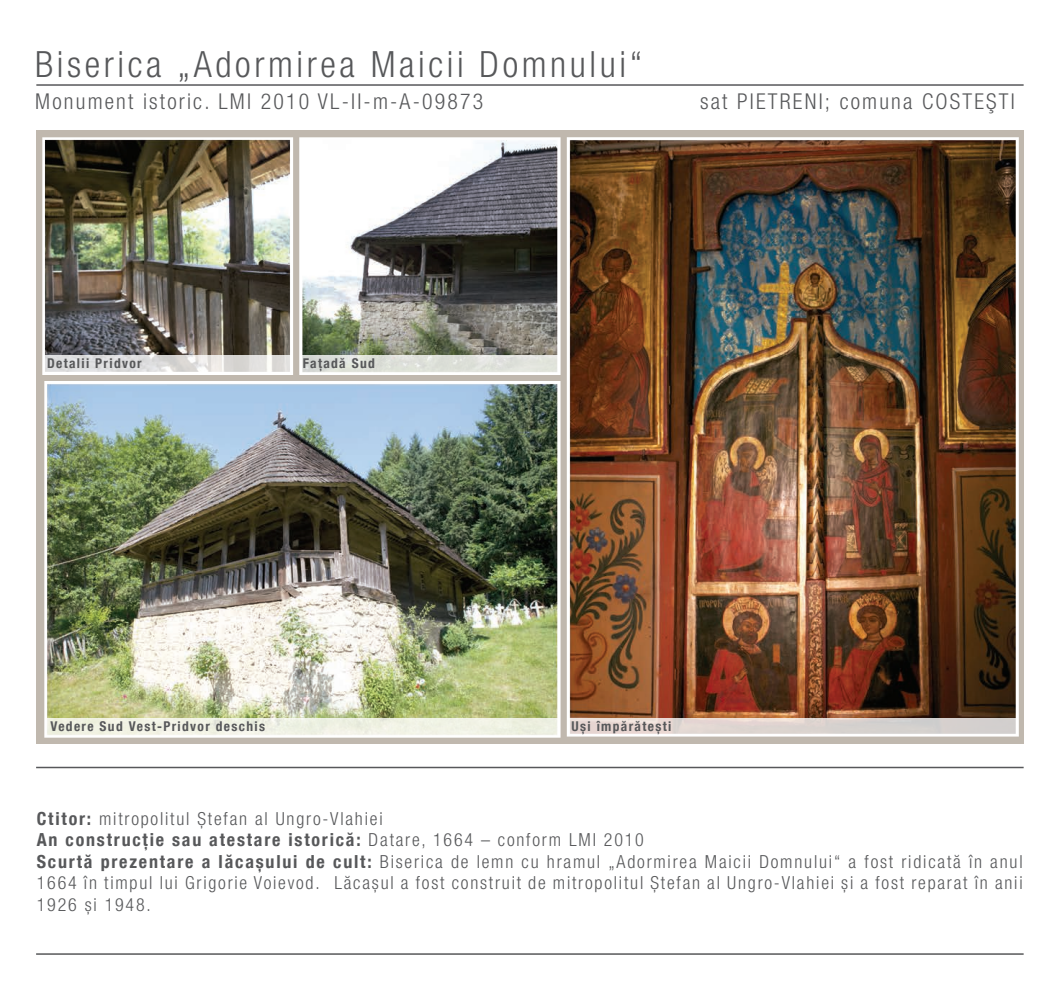
<style>
.page{position:relative;width:1060px;height:992px;background:#fff}
.page>*{position:absolute;margin:0;border:0;box-sizing:border-box;transform-origin:0 0}
.t1{font:300 condensed 36.15px "Helvetica Neue LT Com";letter-spacing:.1em;color:#57585a}
.t2{font:300 condensed 21.9px "Helvetica Neue LT Com";letter-spacing:.1em;color:#57585a}
.t3{font:300 condensed 18px/21.6px "Helvetica Neue LT Com";letter-spacing:.1em;color:#57585a}
.t4{font:700 condensed 13.5px "Helvetica Neue LT Com";letter-spacing:.1em;color:#57585a}
.s1{font-weight:700}
</style>
<div class="page">
<hr style="left:36px;top:84px;width:988px;height:2px;background:#57585a">
<hr style="left:36px;top:767px;width:988px;height:1px;background:#57585a">
<img style="left:36px;top:130px;width:980px;height:639px">
<hr style="left:36px;top:953px;width:988px;height:2px;background:#57585a">
<div style="left:47px;top:718px;width:511px;height:17px;background:#f0f2e4"></div>
<svg style="left:44px;top:355px;width:247px;height:17px;fill:#dedede"></svg>
<div style="left:300px;top:355px;width:258px;height:17px;background:linear-gradient(to right,#daddd7,#e3e5de)"></div>
<div style="left:569px;top:718px;width:447px;height:17px;background:linear-gradient(to right,#ebdad4,#cfcecd)"></div>
<h1 class="t1" style="left:35px;top:43px;width:609px">Biserica „Adormirea Maicii Domnului“</h1>
<p class="t2" style="left:35px;top:89px;width:449px">Monument istoric. LMI 2010 VL-II-m-A-09873</p>
<p class="t2" style="left:700px;top:89px;width:316px">sat PIETRENI; comuna COSTEŞTI</p>
<p class="t4" style="left:47px;top:355px;width:96px">Detalii Pridvor</p>
<p class="t4" style="left:303px;top:355px;width:73px">Fațadă Sud</p>
<p class="t4" style="left:50px;top:718px;width:216px">Vedere Sud Vest-Pridvor deschis</p>
<p class="t4" style="left:572px;top:718px;width:101px">Uși împărătești</p>
<p class="t3" style="left:37px;top:807px;width:987px"><span class="s1">Ctitor:</span> mitropolitul Ștefan al Ungro-Vlahiei<br><span class="s1">An construcție sau atestare istorică:</span> Datare, 1664 – conform LMI 2010<br><span class="s1">Scurtă prezentare a lăcașului de cult:</span> Biserica de lemn cu hramul „Adormirea Maicii Domnului“ a fost ridicată în anul 1664 în timpul lui Grigorie Voievod. Lăcașul a fost construit de mitropolitul Ștefan al Ungro-Vlahiei și a fost reparat în anii 1926 și 1948.</p>
</div>
